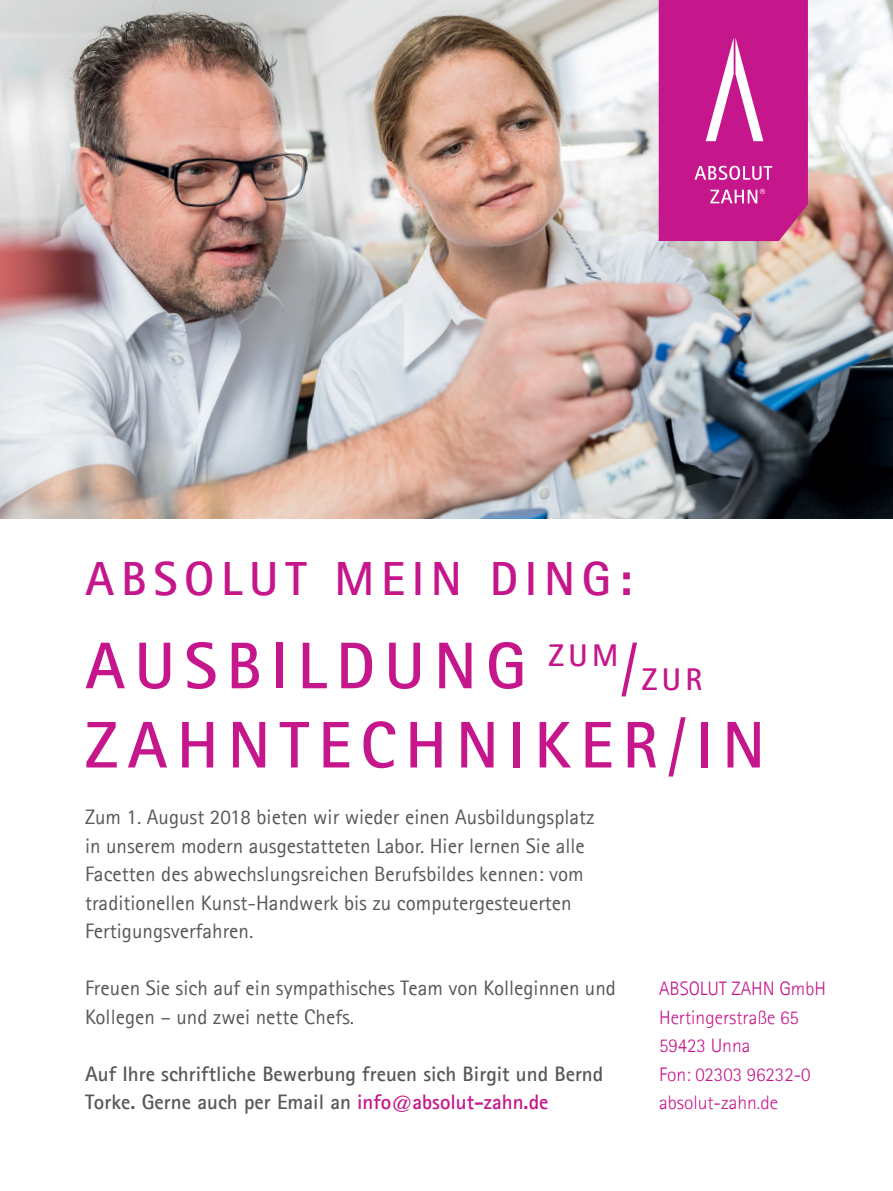
<style>
.page{position:relative;width:893px;height:1191px;background:#fff}
.page>*{position:absolute;margin:0;border:0;box-sizing:border-box;transform-origin:0 0}
.t1{font:700 66px/79.2px "Agfa Rotis Sans Serif";letter-spacing:.14em;color:#c5168c}
.t2{font:700 48px "Agfa Rotis Sans Serif";letter-spacing:.14em;color:#c5168c}
.t3{font:21px/28.5px "Agfa Rotis Sans Serif";color:#57585a}
.t4{font:700 21px/28.5px "Agfa Rotis Sans Serif";color:#57585a}
.t5{font:300 19.5px/28.5px "Agfa Rotis Sans Serif";color:#c5168c}
.s1{font-weight:400;font-size:60px}
.s2{font-size:31.5px}
.s3{font-weight:400}
.s4{color:#c5168c}
</style>
<div class="page">
<img style="left:0;top:0;width:893px;height:519px">
<svg style="left:659px;top:0;width:149px;height:241px;background:#c92793"></svg>
<h2 class="t2" style="left:85px;top:548px;width:549px">ABSOLUT MEIN DING:</h2>
<h1 class="t1" style="left:85px;top:625px;width:681px">AUSBILDUNG <sup>ZUM</sup><span class="s1">/</span><span class="s2">ZUR<br></span>ZAHNTECHNIKER<span class="s3">/</span>IN</h1>
<p class="t3" style="left:85px;top:802px;width:511px">Zum 1. August 2018 bieten wir wieder einen Ausbildungsplatz in unserem modern ausgestatteten Labor. Hier lernen Sie alle Facetten des abwechslungsreichen Berufsbildes kennen: vom traditionellen Kunst-Handwerk bis zu computergesteuerten Fertigungsverfahren.</p>
<p class="t3" style="left:85px;top:973px;width:532px">Freuen Sie sich auf ein sympathisches Team von Kolleginnen und<br>Kollegen – und zwei nette Chefs.</p>
<p class="t4" style="left:85px;top:1059px;width:520px">Auf Ihre schriftliche Bewerbung freuen sich Birgit und Bernd<br>Torke. Gerne auch per Email an <span class="s4">info@absolut-zahn.de</span></p>
<p class="t5" style="left:659px;top:974px;width:168px">ABSOLUT ZAHN GmbH<br>Hertingerstraße 65<br>59423 Unna<br>Fon: 02303 96232-0 absolut-zahn.de</p>
</div>
